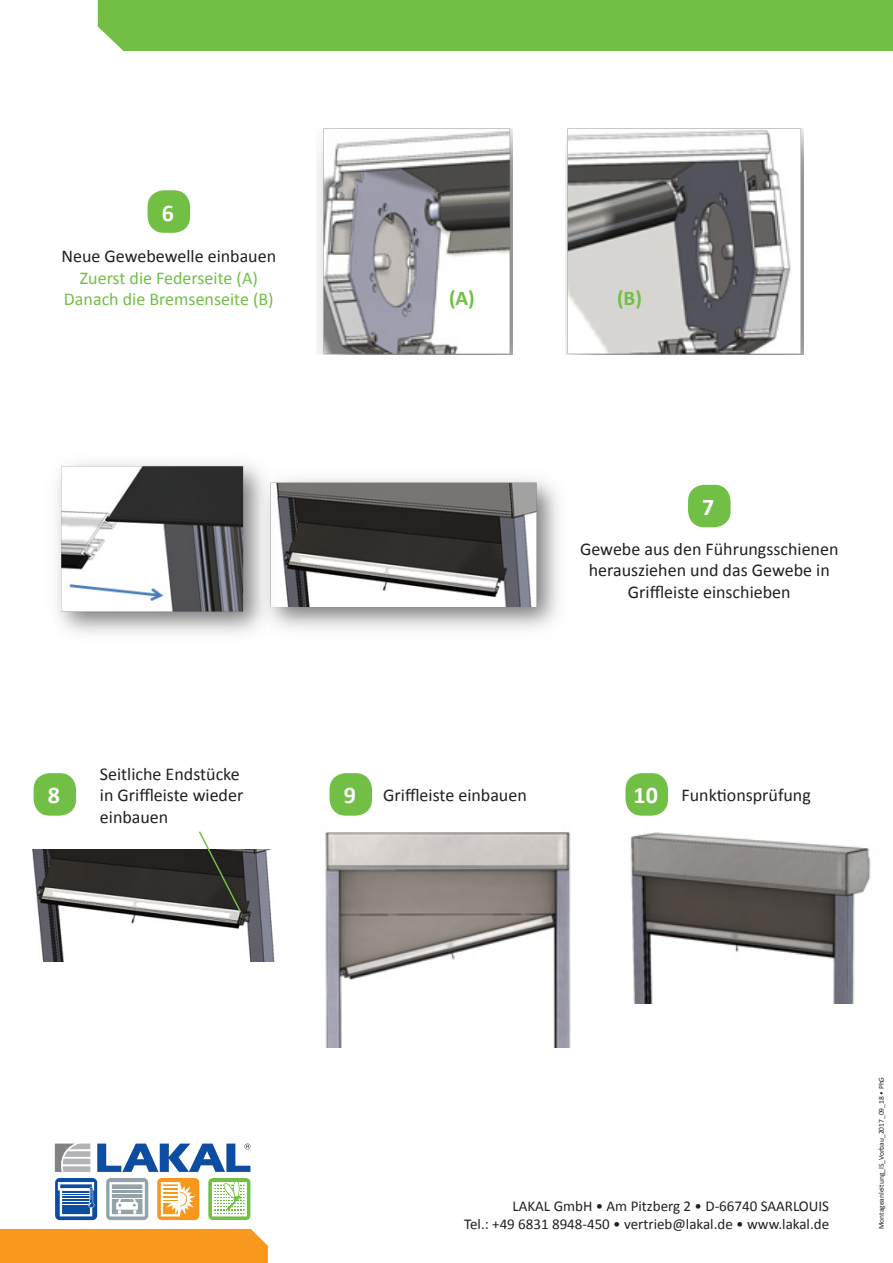
<style>
.page{position:relative;width:893px;height:1263px;background:#fff}
.page>*{position:absolute;margin:0;border:0;box-sizing:border-box;transform-origin:0 0}
.t1{font:700 24px "Calibri";color:#fff}
.t2{font:700 21px "Calibri";color:#71bf44}
.t3{font:18px/21.6px "Calibri";color:#231f20;text-align:center}
.t4{font:18px "Calibri";color:#71bf44}
.t5{font:15px "Calibri";color:#231f20}
.t6{font:7.5px "Calibri";color:#231f20}
</style>
<div class="page">
<div style="left:98px;top:0;width:795px;height:51px;background:#71bf44"></div>
<div style="left:0;top:1229px;width:268px;height:34px;background:#f7981d"></div>
<svg style="left:55px;top:1143px;width:35px;height:29px"></svg>
<svg style="left:97px;top:1143px;width:153px;height:29px"></svg>
<svg style="left:106px;top:1178px;width:42px;height:42px"></svg>
<svg style="left:110px;top:1182px;width:35px;height:34px"></svg>
<svg style="left:208px;top:1178px;width:42px;height:42px"></svg>
<div style="left:233px;top:1181px;width:7px;height:17px;background:#7ac351;border-radius:50%"></div>
<div style="left:234px;top:1181px;width:5px;height:16px;background:#a4d687;border-radius:50%"></div>
<svg style="left:212px;top:1182px;width:35px;height:34px"></svg>
<div style="left:157px;top:1178px;width:42px;height:42px;background:#f7981d;border-radius:5px"></div>
<svg style="left:161px;top:1182px;width:35px;height:34px"></svg>
<svg style="left:55px;top:1178px;width:42px;height:42px"></svg>
<svg style="left:58px;top:1182px;width:36px;height:34px"></svg>
<img style="left:317px;top:129px;width:195px;height:225px">
<img style="left:566px;top:129px;width:237px;height:225px">
<div style="left:148px;top:190px;width:42px;height:43px;background:#71bf44;border-radius:16px"></div>
<div style="left:34px;top:773px;width:42px;height:43px;background:#71bf44;border-radius:16px"></div>
<div style="left:330px;top:773px;width:42px;height:43px;background:#71bf44;border-radius:16px"></div>
<div style="left:625px;top:773px;width:43px;height:43px;background:#71bf44;border-radius:16px"></div>
<img style="left:57px;top:463px;width:502px;height:171px">
<div style="left:688px;top:485px;width:43px;height:42px;background:#71bf44;border-radius:16px"></div>
<img style="left:32px;top:849px;width:243px;height:112px">
<img style="left:325px;top:832px;width:246px;height:215px">
<img style="left:630px;top:832px;width:241px;height:171px">
<svg style="left:197px;top:831px;width:46px;height:83px"></svg>
<p class="t1" style="left:162px;top:197px;width:14px">6</p>
<p class="t3" style="left:61px;top:246px;width:216px">Neue Gewebewelle einbauen</p>
<p class="t4" style="left:80px;top:266px;width:180px">Zuerst die Federseite (A)</p>
<p class="t4" style="left:64px;top:288px;width:211px">Danach die Bremsenseite (B)</p>
<p class="t2" style="left:449px;top:285px;width:27px">(A)</p>
<p class="t2" style="left:617px;top:285px;width:26px">(B)</p>
<p class="t1" style="left:702px;top:492px;width:14px">7</p>
<p class="t3" style="left:580px;top:538px;width:260px">Gewebe aus den Führungsschienen</p>
<p class="t3" style="left:589px;top:559px;width:242px">herausziehen und das Gewebe in<br>Griffleiste einschieben</p>
<p class="t3" style="left:100px;top:763px;width:145px;text-align:left">Seitliche Endstücke in Griffleiste wieder einbauen</p>
<p class="t1" style="left:48px;top:780px;width:14px">8</p>
<p class="t1" style="left:344px;top:780px;width:14px">9</p>
<p class="t1" style="left:634px;top:780px;width:26px">10</p>
<p class="t3" style="left:383px;top:784px;width:145px">Griffleiste einbauen</p>
<p class="t3" style="left:681px;top:784px;width:131px">Funktionsprüfung</p>
<p class="t5" style="left:512px;top:1196px;width:318px">LAKAL GmbH • Am Pitzberg 2 • D-66740 SAARLOUIS</p>
<p class="t5" style="left:464px;top:1214px;width:367px">Tel.: +49 6831 8948-450 • vertrieb@lakal.de • www.lakal.de</p>
<p class="t6" style="left:876px;top:1229px;width:154px;rotate:-90deg">Montageanleitung_IS_Vorbau_2017_09_18 • PhG</p>
</div>
